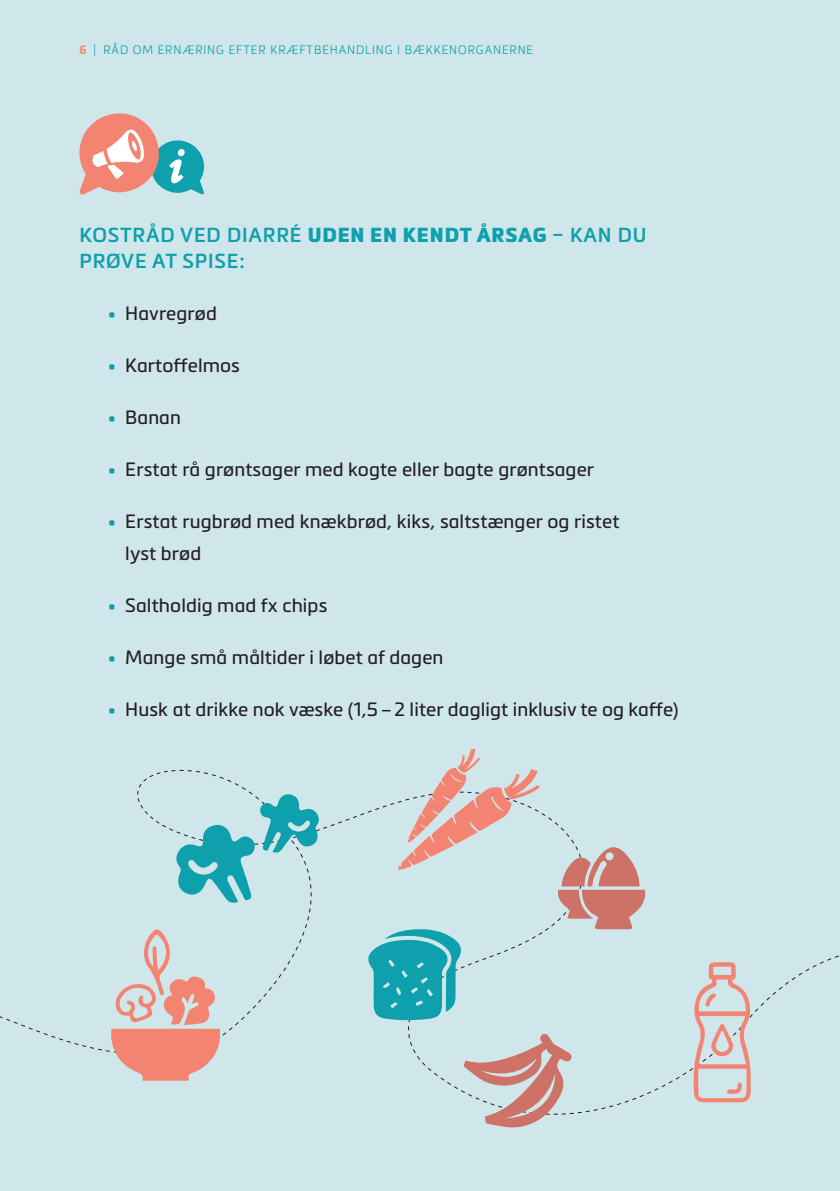
<style>
.page{position:relative;width:840px;height:1191px;background:#fff}
.page>*{position:absolute;margin:0;border:0;box-sizing:border-box;transform-origin:0 0}
.t1{font:600 20px/26px "Metronic Pro";letter-spacing:.04em;color:#0ea0ac}
.t2{font:19px/32px "Metronic Pro";letter-spacing:.005em;color:#231f20}
.t3{font:300 12px "Metronic Pro";letter-spacing:.08em;color:#0ea0ac}
.s1{font-weight:700;color:#f48472}
.s2{font-weight:900}
.s3{color:#0ea0ac}
</style>
<div class="page">
<div style="left:0;top:0;width:839px;height:1191px;background:#cfe6ea"></div>
<svg style="left:0;top:749px;width:645px;height:378px"></svg>
<svg style="left:79px;top:113px;width:125px;height:82px"></svg>
<svg style="left:692px;top:955px;width:147px;height:147px"></svg>
<p class="t3" style="left:79px;top:42px;width:455px"><span class="s1">6</span> | RÅD OM ERNÆRING EFTER KRÆFTBEHANDLING I BÆKKENORGANERNE</p>
<p class="t1" style="left:79px;top:221px;width:568px">KOSTRÅD VED DIARRÉ <span class="s2">UDEN EN KENDT ÅRSAG</span> – KAN DU<br>PRØVE AT SPISE:</p>
<p class="t2" style="left:108px;top:296px;width:110px"><span class="s3">•</span> Havregrød</p>
<p class="t2" style="left:108px;top:348px;width:134px"><span class="s3">•</span> Kartoffelmos</p>
<p class="t2" style="left:108px;top:400px;width:75px"><span class="s3">•</span> Banan</p>
<p class="t2" style="left:108px;top:452px;width:487px"><span class="s3">•</span> Erstat rå grøntsager med kogte eller bagte grøntsager</p>
<p class="t2" style="left:125px;top:504px;width:495px;text-indent:-17px"><span class="s3">•</span> Erstat rugbrød med knækbrød, kiks, saltstænger og ristet lyst brød</p>
<p class="t2" style="left:108px;top:588px;width:221px"><span class="s3">•</span> Saltholdig mad fx chips</p>
<p class="t2" style="left:108px;top:640px;width:337px"><span class="s3">•</span> Mange små måltider i løbet af dagen</p>
<p class="t2" style="left:108px;top:692px;width:571px"><span class="s3">•</span> Husk at drikke nok væske (1,5 – 2 liter dagligt inklusiv te og kaffe)</p>
</div>
